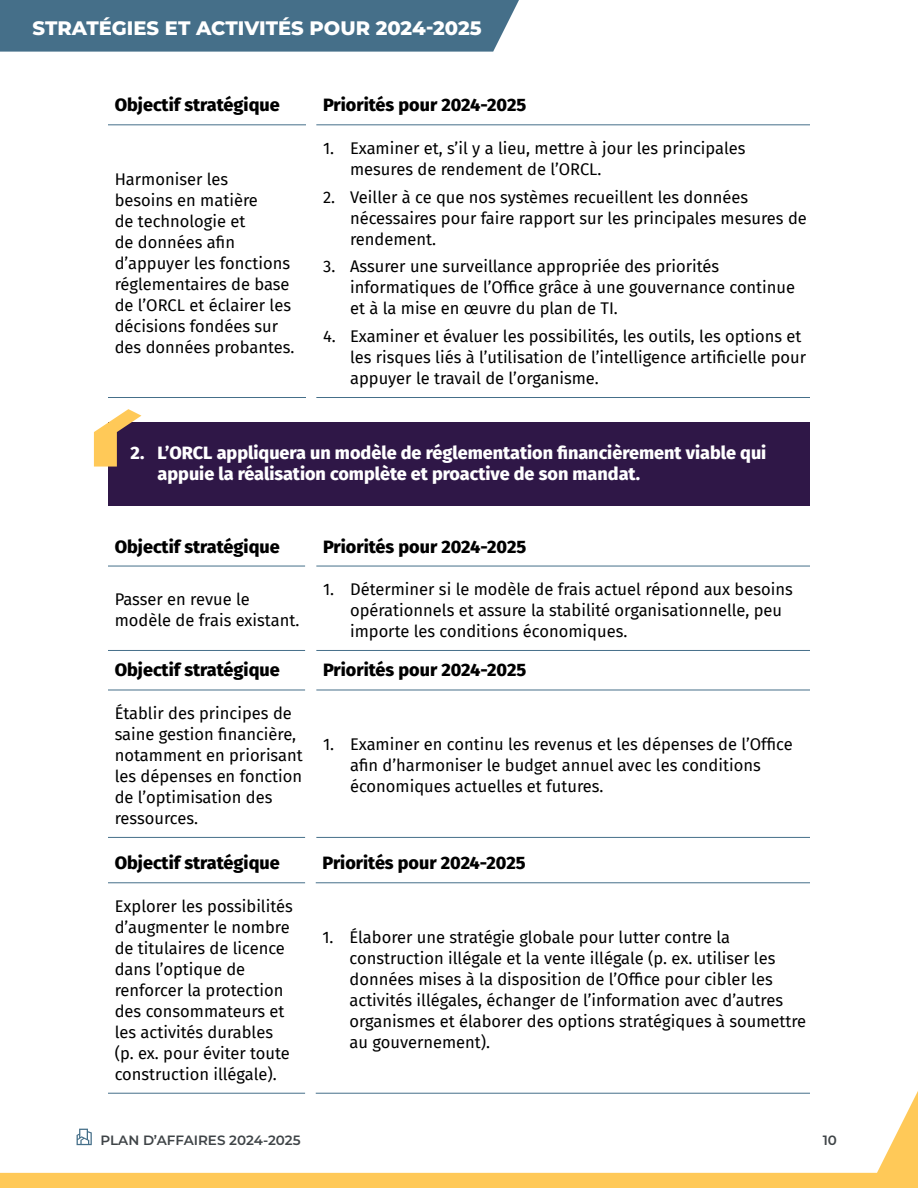
<style>
.page{position:relative;width:918px;height:1188px;background:#fff}
.page>*{position:absolute;margin:0;border:0;box-sizing:border-box;transform-origin:0 0}
.Extrabold_headings{font:800 19.5px "Montserrat";color:#fff}
.Heading_3{font:800 18px "Fira Sans";color:#000}
.t1{font:800 18px/21px "Fira Sans";color:#fff}
.Body{font:16.5px/21px "Fira Sans";color:#000}
.t2{font:600 13.5px "Montserrat";color:#3f4447}
</style>
<div class="page">
<hr style="left:108px;top:124px;width:198px;height:1px;background:#456f89">
<hr style="left:108px;top:397px;width:198px;height:1px;background:#456f89">
<hr style="left:316px;top:124px;width:494px;height:1px;background:#456f89">
<hr style="left:316px;top:397px;width:494px;height:1px;background:#456f89">
<hr style="left:108px;top:566px;width:197px;height:1px;background:#456f89">
<hr style="left:108px;top:650px;width:197px;height:1px;background:#456f89">
<hr style="left:316px;top:566px;width:494px;height:1px;background:#456f89">
<hr style="left:316px;top:650px;width:494px;height:1px;background:#456f89">
<hr style="left:108px;top:690px;width:197px;height:1px;background:#456f89">
<hr style="left:108px;top:837px;width:197px;height:1px;background:#456f89">
<hr style="left:316px;top:690px;width:494px;height:1px;background:#456f89">
<hr style="left:316px;top:837px;width:494px;height:1px;background:#456f89">
<hr style="left:108px;top:882px;width:197px;height:1px;background:#456f89">
<hr style="left:316px;top:882px;width:494px;height:1px;background:#456f89">
<div style="left:0;top:0;width:519px;height:52px;background:#456f89"></div>
<div style="left:108px;top:422px;width:701px;height:84px;background:#2f1747"></div>
<svg style="left:94px;top:409px;width:47px;height:58px"></svg>
<svg style="left:0;top:1091px;width:918px;height:97px"></svg>
<p class="Extrabold_headings" style="left:33px;top:13px;width:451px">STRATÉGIES ET ACTIVITÉS POUR 2024-2025</p>
<p class="Heading_3" style="left:115px;top:89px;width:167px">Objectif stratégique</p>
<p class="Heading_3" style="left:323px;top:89px;width:205px">Priorités pour 2024-2025</p>
<p class="Body" style="left:115px;top:168px;width:181px">Harmoniser les<br>besoins en matière<br>de technologie et<br>de données afin d’appuyer les fonctions réglementaires de base de l’ORCL et éclairer les décisions fondées sur des données probantes.</p>
<p class="Body" style="left:350px;top:137px;width:397px;text-indent:-27px">1. Examiner et, s’il y a lieu, mettre à jour les principales mesures de rendement de l’ORCL.</p>
<p class="Body" style="left:350px;top:186px;width:458px;text-indent:-27px">2. Veiller à ce que nos systèmes recueillent les données nécessaires pour faire rapport sur les principales mesures de rendement.</p>
<p class="Body" style="left:350px;top:256px;width:447px;text-indent:-27px">3. Assurer une surveillance appropriée des priorités informatiques de l’Office grâce à une gouvernance continue et à la mise en œuvre du plan de TI.</p>
<p class="Body" style="left:350px;top:325px;width:458px;text-indent:-27px">4. Examiner et évaluer les possibilités, les outils, les options et les risques liés à l’utilisation de l’intelligence artificielle pour appuyer le travail de l’organisme.</p>
<p class="t1" style="left:158px;top:441px;width:610px;text-indent:-27px">2. L’ORCL appliquera un modèle de réglementation financièrement viable qui appuie la réalisation complète et proactive de son mandat.</p>
<p class="Heading_3" style="left:115px;top:531px;width:167px">Objectif stratégique</p>
<p class="Heading_3" style="left:323px;top:531px;width:205px">Priorités pour 2024-2025</p>
<p class="Body" style="left:115px;top:589px;width:186px">Passer en revue le modèle de frais existant.</p>
<p class="Body" style="left:350px;top:578px;width:444px;text-indent:-27px">1. Déterminer si le modèle de frais actuel répond aux besoins opérationnels et assure la stabilité organisationnelle, peu importe les conditions économiques.</p>
<p class="Heading_3" style="left:115px;top:655px;width:167px">Objectif stratégique</p>
<p class="Heading_3" style="left:323px;top:655px;width:205px">Priorités pour 2024-2025</p>
<p class="Body" style="left:115px;top:702px;width:190px">Établir des principes de saine gestion financière, notamment en priorisant les dépenses en fonction de l’optimisation des ressources.</p>
<p class="Body" style="left:350px;top:734px;width:444px;text-indent:-27px">1. Examiner en continu les revenus et les dépenses de l’Office afin d’harmoniser le budget annuel avec les conditions économiques actuelles et futures.</p>
<p class="Heading_3" style="left:115px;top:847px;width:167px">Objectif stratégique</p>
<p class="Heading_3" style="left:322px;top:847px;width:205px">Priorités pour 2024-2025</p>
<p class="Body" style="left:115px;top:895px;width:180px">Explorer les possibilités d’augmenter le nombre de titulaires de licence dans l’optique de renforcer la protection des consommateurs et les activités durables (p. ex. pour éviter toute construction illégale).</p>
<p class="Body" style="left:350px;top:927px;width:458px;text-indent:-27px">1. Élaborer une stratégie globale pour lutter contre la construction illégale et la vente illégale (p. ex. utiliser les données mises à la disposition de l’Office pour cibler les activités illégales, échanger de l’information avec d’autres organismes et élaborer des options stratégiques à soumettre au gouvernement).</p>
<p class="t2" style="left:100px;top:1131px;width:202px">PLAN D’AFFAIRES 2024-2025</p>
<p class="t2" style="left:823px;top:1131px;width:16px">10</p>
</div>
